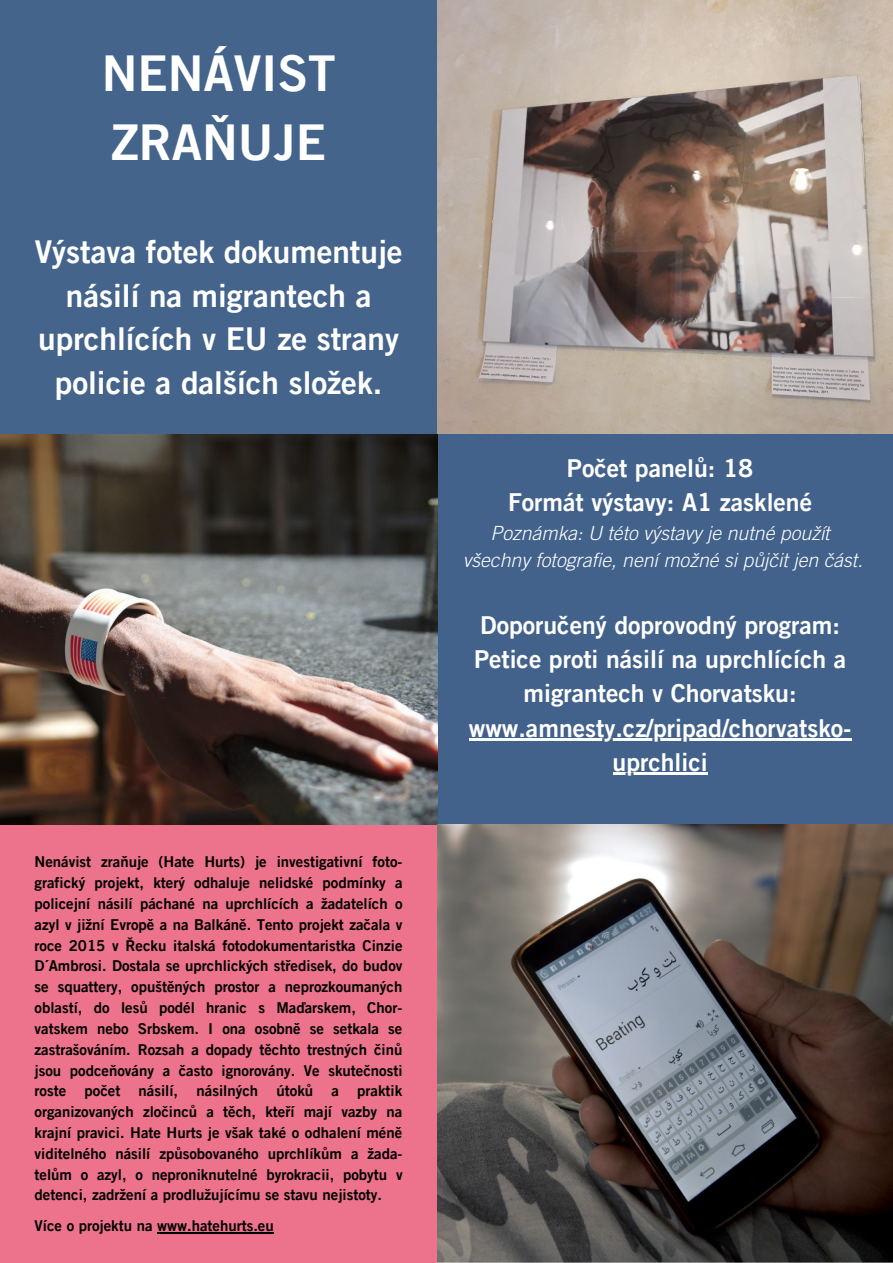
<style>
.page{position:relative;width:893px;height:1263px;background:#fff}
.page>*{position:absolute;margin:0;border:0;box-sizing:border-box;transform-origin:0 0}
.t1{font:49.5px/69.2px "Amnesty Trade Gothic Bd 2";color:#fff}
.t2{font:31.5px/43.9px "Amnesty Trade Gothic Bd 2";color:#fff;text-align:center}
.t3{font:24.75px/34.3px "Amnesty Trade Gothic Bd 2";color:#fff;text-align:center}
.t4{font:italic 300 19.5px "Amnesty Trade Gothic";color:#fff}
.t5{font:15px/20.9px "Amnesty Trade Gothic Bd 2";color:#000;text-align:justify}
</style>
<div class="page">
<div style="left:0;top:0;width:437px;height:435px;background:#44648c"></div>
<div style="left:0;top:824px;width:437px;height:439px;background:#ec738b"></div>
<div style="left:437px;top:433px;width:456px;height:392px;background:#42628b"></div>
<img style="left:437px;top:0;width:456px;height:433px">
<img style="left:0;top:435px;width:437px;height:389px">
<img style="left:437px;top:824px;width:456px;height:439px">
<hr style="left:157px;top:1232px;width:117px;height:1px;background:#000">
<hr style="left:469px;top:738px;width:382px;height:3px;background:#fff">
<hr style="left:612px;top:773px;width:95px;height:2px;background:#fff">
<p class="t1" style="left:102px;top:38px;width:235px">NENÁVIST<br>ZRAŇUJE</p>
<p class="t2" style="left:35px;top:229px;width:369px">Výstava fotek dokumentuje násilí na migrantech a uprchlících v EU ze strany policie a dalších složek.</p>
<p class="t5" style="left:35px;top:851px;width:369px">Nenávist zraňuje (Hate Hurts) je investigativní foto&shy;grafický projekt, který odhaluje nelidské podmínky a policejní násilí páchané na uprchlících a žadatelích o azyl v jižní Evropě a na Balkáně. Tento projekt začala v roce 2015 v Řecku italská fotodokumentaristka Cinzie D´Ambrosi. Dostala se uprchlických středisek, do budov se squattery, opuštěných prostor a neprozkoumaných oblastí, do lesů podél hranic s Maďarskem, Chor&shy;vatskem nebo Srbskem. I ona osobně se setkala se zastrašováním. Rozsah a dopady těchto trestných činů jsou podceňovány a často ignorovány. Ve skutečnosti roste počet násilí, násilných útoků a praktik organizovaných zločinců a těch, kteří mají vazby na krajní pravici. Hate Hurts je však také o odhalení méně viditelného násilí způsobovaného uprchlíkům a žada&shy;telům o azyl, o neproniknutelné byrokracii, pobytu v detenci, zadržení a prodlužujícímu se stavu nejistoty.</p>
<p class="t5" style="left:35px;top:1215px;width:241px">Více o projektu na www.hatehurts.eu</p>
<p class="t3" style="left:567px;top:450px;width:188px">Počet panelů: 18</p>
<p class="t3" style="left:508px;top:485px;width:305px">Formát výstavy: A1 zasklené</p>
<p class="t4" style="left:490px;top:521px;width:341px">Poznámka: U této výstavy je nutné použít</p>
<p class="t4" style="left:463px;top:548px;width:401px">všechny fotografie, není možné si půjčit jen část.</p>
<p class="t3" style="left:474px;top:607px;width:374px">Doporučený doprovodný program:<br>Petice proti násilí na uprchlících a migrantech v Chorvatsku:</p>
<p class="t3" style="left:469px;top:710px;width:384px">www.amnesty.cz/pripad/chorvatsko&shy;uprchlici</p>
</div>
